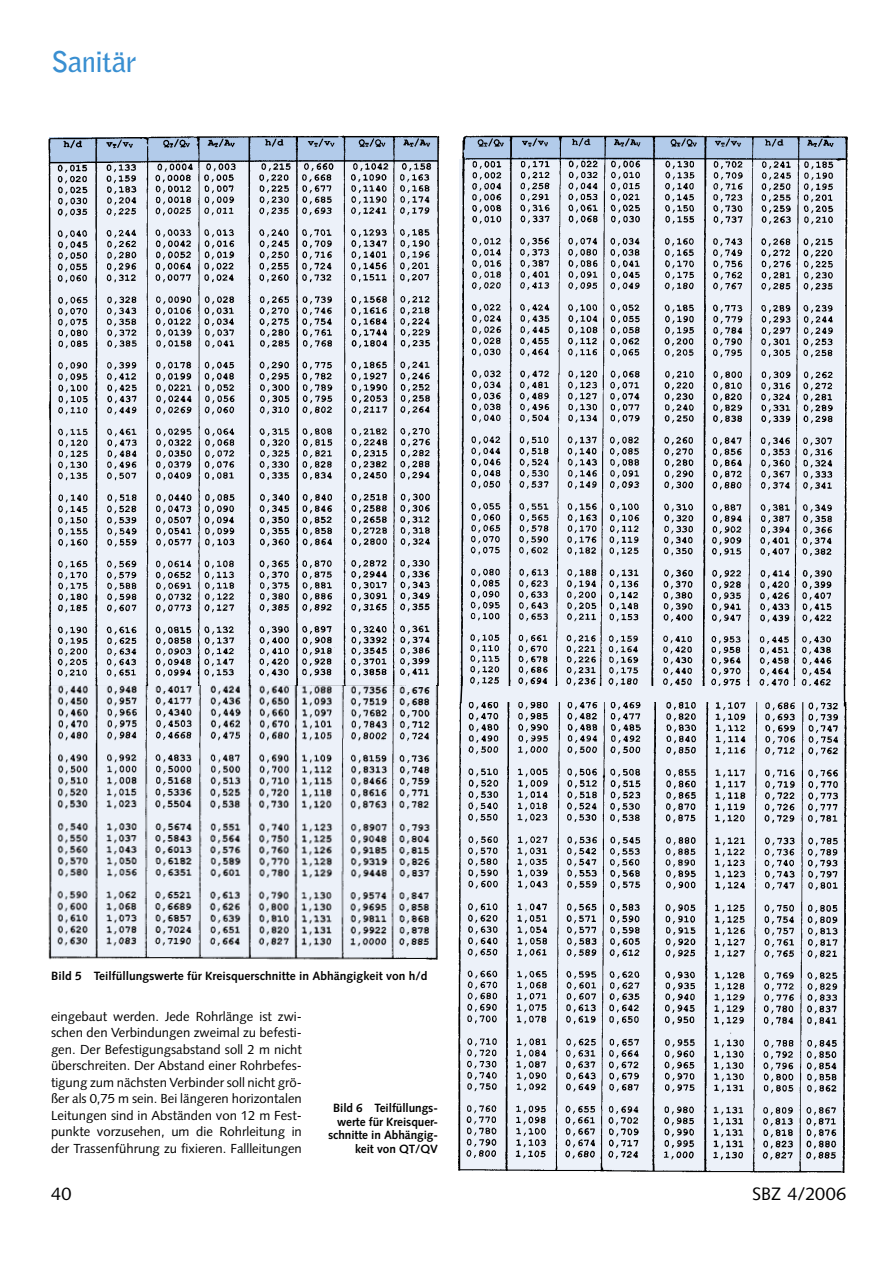
<style>
.page{position:relative;width:893px;height:1263px;background:#fff}
.page>*{position:absolute;margin:0;border:0;box-sizing:border-box;transform-origin:0 0}
.t1{font:700 28.5px "Bell Gothic Std";letter-spacing:-.02em;color:#398fd1}
.t2{font:18px "Syntax LT Std";letter-spacing:.01em;color:#000}
.SBZ_05-Grundtext{font:13.2px/16.5px "Syntax LT Std";color:#000;text-align:justify}
.SBZ_12-Bildunterschrift{font:700 12px/13.5px "Syntax LT Std";letter-spacing:-.005em;color:#000;text-align:right}
</style>
<div class="page">
<img style="left:48px;top:135px;width:392px;height:825px">
<img style="left:459px;top:135px;width:389px;height:551px">
<img style="left:458px;top:702px;width:389px;height:471px">
<hr style="left:406px;top:683px;width:30px;height:4px;background:#ecf1f9">
<svg style="left:459px;top:675px;width:5px;height:30px"></svg>
<svg style="left:825px;top:684px;width:20px;height:22px"></svg>
<h1 class="t1" style="left:51px;top:45px;width:87px">Sanitär</h1>
<p class="SBZ_12-Bildunterschrift" style="left:51px;top:969px;width:378px">Bild 5 Teilfüllungswerte für Kreisquerschnitte in Abhängigkeit von h/d</p>
<p class="SBZ_05-Grundtext" style="left:51px;top:1008px;width:252px">eingebaut werden. Jede Rohrlänge ist zwi&shy;schen den Verbindungen zweimal zu befesti&shy;gen. Der Befestigungsabstand soll 2 m nicht überschreiten. Der Abstand einer Rohrbefes&shy;tigung zum nächsten Verbinder soll nicht grö&shy;ßer als 0,75 m sein. Bei längeren horizontalen Leitungen sind in Abständen von 12 m Fest&shy;punkte vorzusehen, um die Rohrleitung in der Trassenführung zu fixieren. Fallleitungen</p>
<p class="SBZ_12-Bildunterschrift" style="left:328px;top:1101px;width:111px">Bild 6 Teilfüllungs&shy;werte für Kreisquer&shy;schnitte in Abhängig&shy;keit von QT/QV</p>
<h2 class="t2" style="left:51px;top:1183px;width:22px">40</h2>
<h2 class="t2" style="left:752px;top:1183px;width:95px">SBZ 4/2006</h2>
</div>
